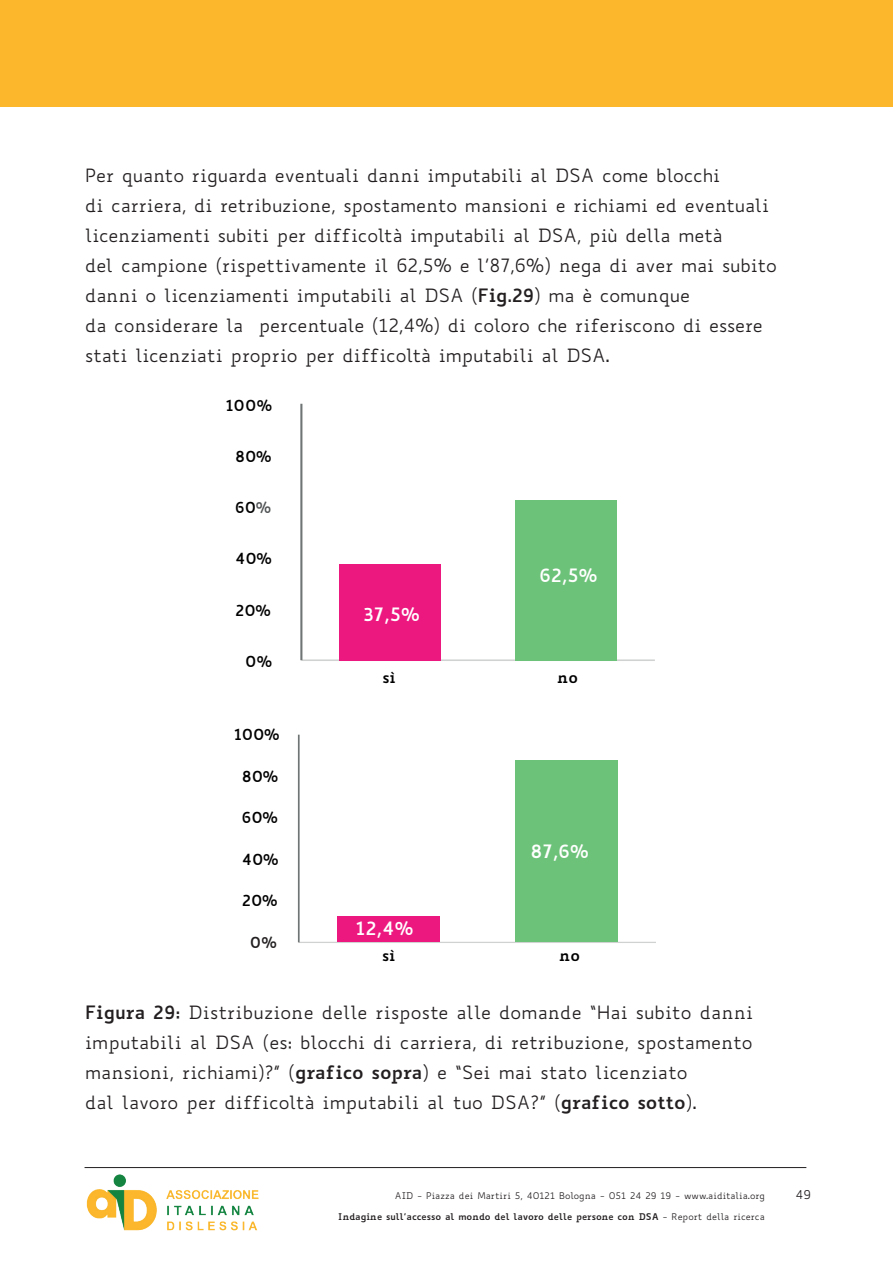
<style>
.page{position:relative;width:893px;height:1263px;background:#fff}
.page>*{position:absolute;margin:0;border:0;box-sizing:border-box;transform-origin:0 0}
.t1{font:18px/30px "Biancoenero";letter-spacing:-.01em;color:#231f20}
.t2{font:700 18px "Biancoenero";color:#fff}
.t3{font:700 15px "Biancoenero";color:#000}
.t4{font:700 15px "Biancoenero";color:#231f20}
.t5{font:12px "Biancoenero";color:#231f20}
.t6{font:700 9px "Biancoenero";color:#231f20}
.t7{font:9px "Biancoenero";color:#231f20}
.s1{font-weight:700}
.s2{color:#515455}
.s3{font-weight:400}
</style>
<div class="page">
<div style="left:0;top:0;width:893px;height:107px;background:#fcb72c"></div>
<svg style="left:298px;top:735px;width:358px;height:208px"></svg>
<div style="left:516px;top:760px;width:102px;height:182px;background:#6dc279"></div>
<div style="left:337px;top:916px;width:102px;height:26px;background:#ed1780"></div>
<svg style="left:300px;top:404px;width:355px;height:257px"></svg>
<div style="left:516px;top:500px;width:101px;height:160px;background:#6dc279"></div>
<div style="left:339px;top:564px;width:101px;height:96px;background:#ed1780"></div>
<img style="left:86px;top:1174px;width:173px;height:57px">
<hr style="left:85px;top:1167px;width:721px;height:1px;background:#231f20">
<div style="left:342px;top:523px;width:113px;height:37px;background:#fff"></div>
<div style="left:514px;top:457px;width:114px;height:37px;background:#fff"></div>
<div style="left:507px;top:719px;width:114px;height:37px;background:#fff"></div>
<div style="left:331px;top:877px;width:114px;height:37px;background:#fff"></div>
<p class="t1" style="left:85px;top:160px;width:693px">Per quanto riguarda eventuali danni imputabili al DSA come blocchi<br>di carriera, di retribuzione, spostamento mansioni e richiami ed eventuali licenziamenti subiti per difficoltà imputabili al DSA, più della metà<br>del campione (rispettivamente il 62,5% e l’87,6%) nega di aver mai subito danni o licenziamenti imputabili al DSA (<span class="s1">Fig.29</span>) ma è comunque<br>da considerare la percentuale (12,4%) di coloro che riferiscono di essere stati licenziati proprio per difficoltà imputabili al DSA.</p>
<p class="t3" style="left:225px;top:392px;width:48px">100%</p>
<p class="t3" style="left:235px;top:443px;width:38px">80%</p>
<p class="t3" style="left:235px;top:494px;width:38px">60<span class="s2">%</span></p>
<p class="t3" style="left:235px;top:546px;width:38px">40%</p>
<p class="t3" style="left:235px;top:597px;width:37px">20%</p>
<p class="t3" style="left:245px;top:648px;width:29px">0%</p>
<p class="t3" style="left:234px;top:721px;width:48px">100%</p>
<p class="t3" style="left:242px;top:763px;width:38px">80%</p>
<p class="t3" style="left:242px;top:804px;width:38px">60%</p>
<p class="t3" style="left:242px;top:846px;width:38px">40%</p>
<p class="t3" style="left:242px;top:888px;width:37px">20%</p>
<p class="t4" style="left:250px;top:929px;width:29px">0%</p>
<p class="t2" style="left:363px;top:599px;width:58px">37,5%</p>
<p class="t2" style="left:539px;top:559px;width:60px">62,5%</p>
<p class="t3" style="left:382px;top:665px;width:15px">sì</p>
<p class="t3" style="left:557px;top:665px;width:23px">no</p>
<p class="t2" style="left:355px;top:913px;width:60px">12,4%</p>
<p class="t2" style="left:530px;top:836px;width:60px">87,6%</p>
<p class="t3" style="left:382px;top:942px;width:15px">sì</p>
<p class="t3" style="left:559px;top:942px;width:23px">no</p>
<p class="t1" style="left:85px;top:997px;width:670px"><span class="s1">Figura 29:</span> Distribuzione delle risposte alle domande “Hai subito danni imputabili al DSA (es: blocchi di carriera, di retribuzione, spostamento mansioni, richiami)?” (<span class="s1">grafico sopra</span>) e “Sei mai stato licenziato<br>dal lavoro per difficoltà imputabili al tuo DSA?” (<span class="s1">grafico sotto</span>).</p>
<p class="t7" style="left:395px;top:1189px;width:371px">AID - Piazza dei Martiri 5, 40121 Bologna - 051 24 29 19 - www.aiditalia.org</p>
<p class="t5" style="left:795px;top:1186px;width:17px">49</p>
<p class="t6" style="left:338px;top:1209px;width:428px">Indagine sull’accesso al mondo del lavoro delle persone con DSA <span class="s3">- Report della ricerca</span></p>
</div>
